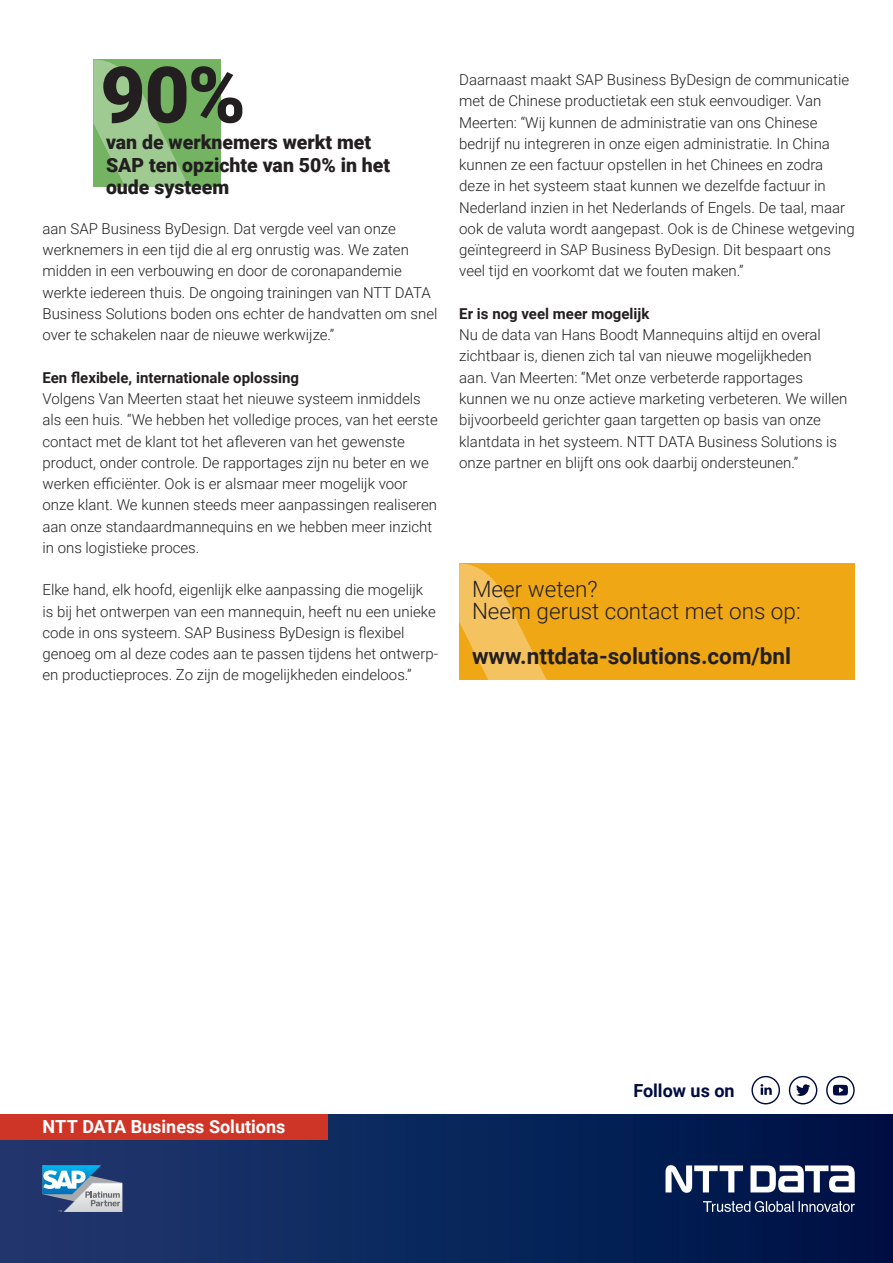
<style>
.page{position:relative;width:893px;height:1263px;background:#fff}
.page>*{position:absolute;margin:0;border:0;box-sizing:border-box;transform-origin:0 0}
.t1{font:900 78px "Roboto";color:#231f20}
.NTT_CTA_light_15pt{font:300 22.5px "Roboto";color:#231f20}
.NTT_CTA_light_15pt-2{font:700 22.5px "Roboto";color:#231f20}
.t2{font:900 19.5px/22.5px "Roboto";color:#231f20}
.t3{font:700 18px "Roboto";color:#fff}
.t4{font:700 18px "Roboto";color:#000c40}
._07_Copy_grid_10pt{font:300 15px/21.3px "Roboto";color:#231f20}
._07_Copy_grid_10pt-2{font:700 15px "Roboto";color:#231f20}
</style>
<div class="page">
<div style="left:0;top:1114px;width:893px;height:149px;background:linear-gradient(to right,#1f3970,#001246)"></div>
<svg style="left:43px;top:1165px;width:79px;height:47px"></svg>
<div style="left:0;top:1114px;width:327px;height:26px;background:#cf3527"></div>
<svg style="left:750px;top:1165px;width:105px;height:27px"></svg>
<svg style="left:665px;top:1165px;width:78px;height:28px"></svg>
<svg style="left:703px;top:1201px;width:152px;height:11px;background:#4d5b80"></svg>
<svg style="left:796px;top:1084px;width:14px;height:12px"></svg>
<div style="left:789px;top:1076px;width:28px;height:28px;border:1px solid #000c40;border-radius:50%"></div>
<div style="left:751px;top:1076px;width:29px;height:28px;border:1px solid #000c40;border-radius:50%"></div>
<svg style="left:760px;top:1084px;width:12px;height:11px"></svg>
<div style="left:826px;top:1076px;width:29px;height:28px;border:1px solid #000c40;border-radius:50%"></div>
<svg style="left:833px;top:1085px;width:15px;height:10px"></svg>
<div style="left:93px;top:59px;width:128px;height:128px;background:#73b362"></div>
<svg style="left:93px;top:59px;width:96px;height:128px"></svg>
<div style="left:459px;top:563px;width:396px;height:117px;background:#efa715"></div>
<svg style="left:459px;top:563px;width:88px;height:117px"></svg>
<p class="t1" style="left:100px;top:40px;width:147px">90%</p>
<p class="t2" style="left:106px;top:130px;width:286px">van de werknemers werkt met<br>SAP ten opzichte van 50% in het oude systeem</p>
<p class="_07_Copy_grid_10pt" style="left:43px;top:217px;width:396px">aan SAP Business ByDesign. Dat vergde veel van onze werknemers in een tijd die al erg onrustig was. We zaten midden in een verbouwing en door de coronapandemie werkte iedereen thuis. De ongoing trainingen van NTT DATA Business Solutions boden ons echter de handvatten om snel over te schakelen naar de nieuwe werkwijze.”</p>
<p class="_07_Copy_grid_10pt-2" style="left:43px;top:367px;width:258px">Een flexibele, internationale oplossing</p>
<p class="_07_Copy_grid_10pt" style="left:43px;top:387px;width:397px">Volgens Van Meerten staat het nieuwe systeem inmiddels als een huis. “We hebben het volledige proces, van het eerste contact met de klant tot het afleveren van het gewenste product, onder controle. De rapportages zijn nu beter en we werken efficiënter. Ook is er alsmaar meer mogelijk voor onze klant. We kunnen steeds meer aanpassingen realiseren aan onze standaardmannequins en we hebben meer inzicht in ons logistieke proces.</p>
<p class="_07_Copy_grid_10pt" style="left:43px;top:579px;width:397px">Elke hand, elk hoofd, eigenlijk elke aanpassing die mogelijk<br>is bij het ontwerpen van een mannequin, heeft nu een unieke code in ons systeem. SAP Business ByDesign is flexibel genoeg om al deze codes aan te passen tijdens het ontwerp&shy;en productieproces. Zo zijn de mogelijkheden eindeloos.”</p>
<p class="_07_Copy_grid_10pt" style="left:459px;top:69px;width:397px">Daarnaast maakt SAP Business ByDesign de communicatie met de Chinese productietak een stuk eenvoudiger. Van Meerten: “Wij kunnen de administratie van ons Chinese bedrijf nu integreren in onze eigen administratie. In China kunnen ze een factuur opstellen in het Chinees en zodra deze in het systeem staat kunnen we dezelfde factuur in Nederland inzien in het Nederlands of Engels. De taal, maar ook de valuta wordt aangepast. Ook is de Chinese wetgeving geïntegreerd in SAP Business ByDesign. Dit bespaart ons veel tijd en voorkomt dat we fouten maken.”</p>
<p class="_07_Copy_grid_10pt-2" style="left:459px;top:303px;width:192px">Er is nog veel meer mogelijk</p>
<p class="_07_Copy_grid_10pt" style="left:459px;top:324px;width:390px">Nu de data van Hans Boodt Mannequins altijd en overal zichtbaar is, dienen zich tal van nieuwe mogelijkheden<br>aan. Van Meerten: “Met onze verbeterde rapportages kunnen we nu onze actieve marketing verbeteren. We willen bijvoorbeeld gerichter gaan targetten op basis van onze klantdata in het systeem. NTT DATA Business Solutions is onze partner en blijft ons ook daarbij ondersteunen.”</p>
<p class="NTT_CTA_light_15pt" style="left:472px;top:573px;width:127px">Meer weten?</p>
<p class="NTT_CTA_light_15pt" style="left:472px;top:595px;width:330px">Neem gerust contact met ons op:</p>
<p class="NTT_CTA_light_15pt-2" style="left:472px;top:640px;width:321px">www.nttdata-solutions.com/bnl</p>
<p class="t3" style="left:43px;top:1114px;width:244px">NTT DATA Business Solutions</p>
<p class="t4" style="left:633px;top:1077px;width:103px">Follow us on</p>
</div>
